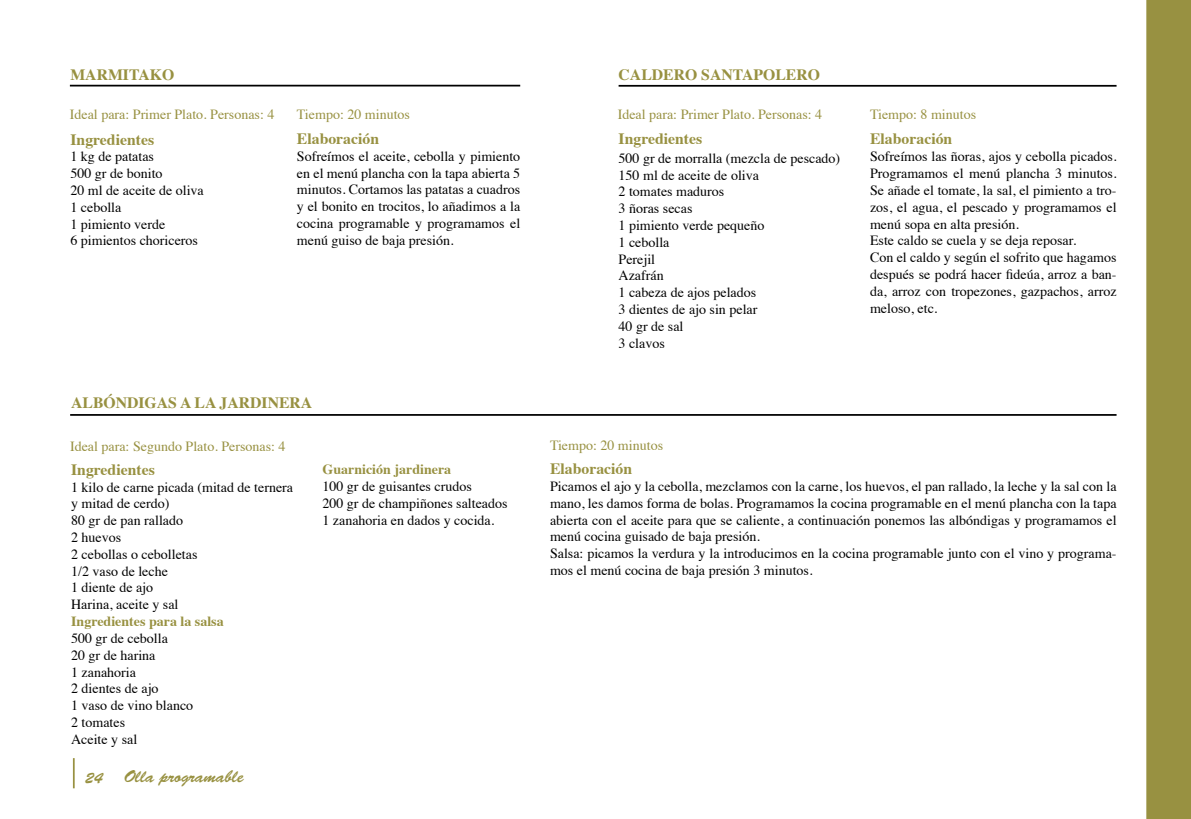
<style>
.page{position:relative;width:1191px;height:819px;background:#fff}
.page>*{position:absolute;margin:0;border:0;box-sizing:border-box;transform-origin:0 0}
.t1{font:17.5px "Brush Script Std";color:#989141}
.t2{font:700 15.75px "Times";color:#989141}
.t3{font:14px/16.8px "Times";color:#000}
.t4{font:14px "Times";color:#989141}
.t5{font:700 14px "Times";color:#989141}
.s1{font-size:15.75px}
</style>
<div class="page">
<svg style="left:1146px;top:0;width:45px;height:819px;background:#9e984d"></svg>
<hr style="left:73px;top:758px;width:2px;height:30px;background:#989141">
<hr style="left:618px;top:85px;width:498px;height:2px;background:#000">
<hr style="left:70px;top:414px;width:1046px;height:2px;background:#000">
<hr style="left:70px;top:85px;width:450px;height:1px;background:#000">
<p class="t2" style="left:70px;top:59px;width:105px">MARMITAKO</p>
<p class="t2" style="left:618px;top:60px;width:203px">CALDERO SANTAPOLERO</p>
<p class="t4" style="left:297px;top:101px;width:115px">Tiempo: 20 minutos</p>
<p class="t2" style="left:297px;top:123px;width:84px">Elaboración</p>
<p class="t3" style="left:297px;top:146px;width:225px;text-align:justify">Sofreímos el aceite, cebolla y pimiento en el menú plancha con la tapa abierta 5 minutos. Cortamos las patatas a cuadros y el bonito en trocitos, lo añadimos a la cocina programable y programamos el menú guiso de baja presión.</p>
<p class="t4" style="left:70px;top:101px;width:206px">Ideal para: Primer Plato. Personas: 4</p>
<p class="t4" style="left:617px;top:101px;width:206px">Ideal para: Primer Plato. Personas: 4</p>
<p class="t2" style="left:618px;top:123px;width:85px">Ingredientes</p>
<p class="t3" style="left:618px;top:148px;width:223px">500 gr de morralla (mezcla de pescado)<br>150 ml de aceite de oliva<br>2 tomates maduros<br>3 ñoras secas<br>1 pimiento verde pequeño<br>1 cebolla<br>Perejil<br>Azafrán<br>1 cabeza de ajos pelados<br>3 dientes de ajo sin pelar<br>40 gr de sal<br>3 clavos</p>
<p class="t2" style="left:70px;top:124px;width:85px">Ingredientes</p>
<p class="t3" style="left:70px;top:147px;width:135px">1 kg de patatas<br>500 gr de bonito<br>20 ml de aceite de oliva<br>1 cebolla<br>1 pimiento verde<br>6 pimientos choriceros</p>
<p class="t2" style="left:71px;top:387px;width:243px">ALBÓNDIGAS A LA JARDINERA</p>
<p class="t4" style="left:870px;top:101px;width:108px">Tiempo: 8 minutos</p>
<p class="t2" style="left:870px;top:124px;width:84px">Elaboración</p>
<p class="t3" style="left:870px;top:147px;width:248px">Sofreímos las ñoras, ajos y cebolla picados.<br>Programamos el menú plancha 3 minutos.<br>Se añade el tomate, la sal, el pimiento a tro&shy;zos, el agua, el pescado y programamos el menú sopa en alta presión.<br>Este caldo se cuela y se deja reposar.<br>Con el caldo y según el sofrito que hagamos después se podrá hacer fideúa, arroz a ban&shy;da, arroz con tropezones, gazpachos, arroz meloso, etc.</p>
<p class="t4" style="left:70px;top:433px;width:217px">Ideal para: Segundo Plato. Personas: 4</p>
<p class="t2" style="left:71px;top:454px;width:85px">Ingredientes</p>
<p class="t3" style="left:71px;top:477px;width:223px">1 kilo de carne picada (mitad de ternera y mitad de cerdo)<br>80 gr de pan rallado<br>2 huevos<br>2 cebollas o cebolletas<br>1/2 vaso de leche<br>1 diente de ajo<br>Harina, aceite y sal</p>
<p class="t5" style="left:71px;top:608px;width:154px">Ingredientes para la salsa</p>
<p class="t3" style="left:71px;top:628px;width:124px">500 gr de cebolla<br>20 gr de harina<br>1 zanahoria<br>2 dientes de ajo<br>1 vaso de vino blanco<br>2 tomates<br>Aceite y sal</p>
<p class="t1" style="left:85px;top:766px;width:160px"><span class="s1">24</span> Olla programable</p>
<p class="t5" style="left:322px;top:456px;width:130px">Guarnición jardinera</p>
<p class="t3" style="left:322px;top:477px;width:187px">100 gr de guisantes crudos<br>200 gr de champiñones salteados<br>1 zanahoria en dados y cocida.</p>
<p class="t4" style="left:550px;top:432px;width:115px">Tiempo: 20 minutos</p>
<p class="t2" style="left:550px;top:454px;width:84px">Elaboración</p>
<p class="t3" style="left:550px;top:476px;width:568px">Picamos el ajo y la cebolla, mezclamos con la carne, los huevos, el pan rallado, la leche y la sal con la mano, les damos forma de bolas. Programamos la cocina programable en el menú plancha con la tapa abierta con el aceite para que se caliente, a continuación ponemos las albóndigas y programamos el menú cocina guisado de baja presión.<br>Salsa: picamos la verdura y la introducimos en la cocina programable junto con el vino y programa&shy;mos el menú cocina de baja presión 3 minutos.</p>
</div>
